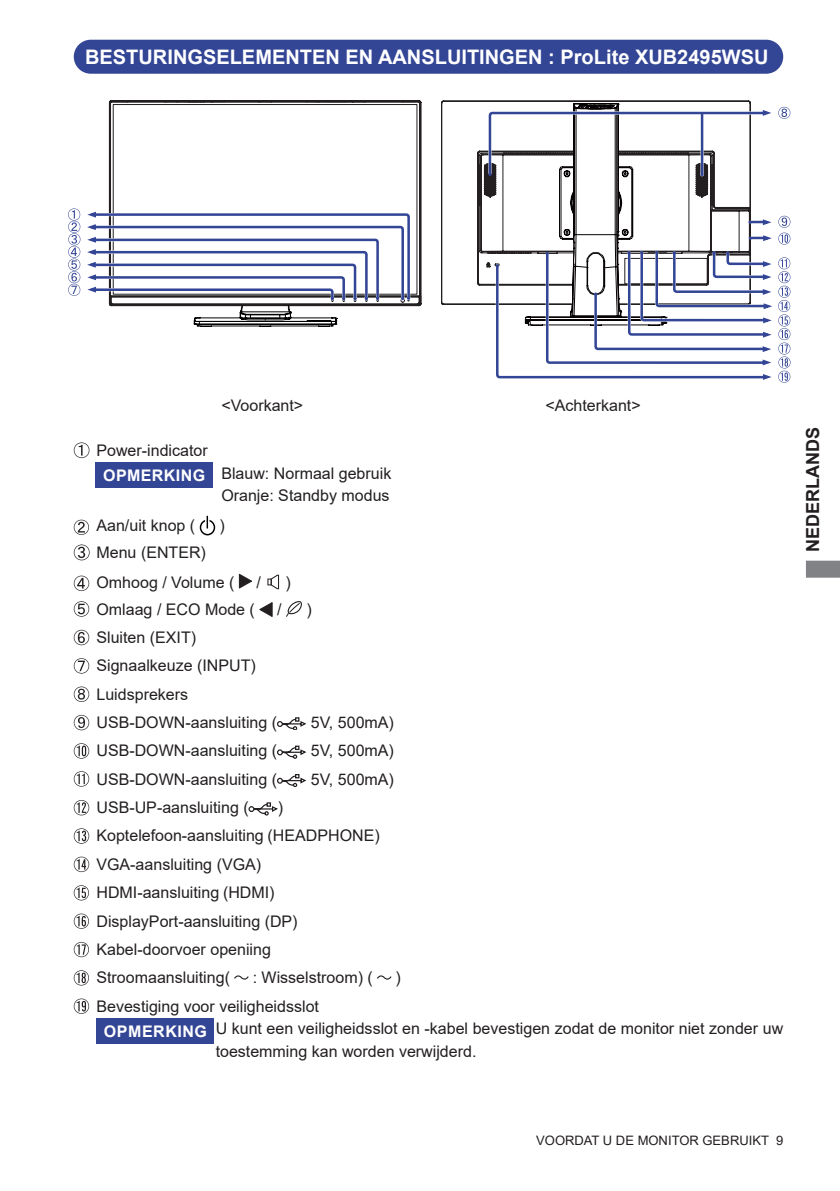
<style>
.page{position:relative;width:840px;height:1191px;background:#fff}
.page>*{position:absolute;margin:0;border:0;box-sizing:border-box;transform-origin:0 0}
.t1{font:700 20px "Arial";color:#fff}
.t2{font:700 18px "Arial";color:#231f20}
.t3{font:16px/28.4px "Arial";color:#231f20}
.t4{font:700 16px "Arial";letter-spacing:.03em;color:#fff}
.t5{font:13px "Arial";color:#231f20}
</style>
<div class="page">
<svg style="left:806px;top:560px;width:33px;height:17px"></svg>
<div style="left:75px;top:41px;width:706px;height:32px;background:#334595;border-radius:16px"></div>
<div style="left:74px;top:40px;width:708px;height:34px;border:2px solid #334595;border-radius:16px"></div>
<div style="left:96px;top:462px;width:117px;height:26px;background:#334595"></div>
<svg style="left:74px;top:442px;width:15px;height:16px"></svg>
<svg style="left:74px;top:520px;width:15px;height:15px"></svg>
<div style="left:200px;top:519px;width:15px;height:16px;border:1px solid #000;border-radius:50%"></div>
<svg style="left:205px;top:516px;width:4px;height:12px"></svg>
<svg style="left:206px;top:516px;width:2px;height:12px"></svg>
<svg style="left:74px;top:544px;width:15px;height:16px"></svg>
<svg style="left:74px;top:575px;width:15px;height:16px"></svg>
<svg style="left:239px;top:574px;width:13px;height:14px"></svg>
<svg style="left:267px;top:575px;width:12px;height:14px"></svg>
<svg style="left:74px;top:601px;width:15px;height:15px"></svg>
<svg style="left:259px;top:602px;width:13px;height:15px"></svg>
<svg style="left:286px;top:601px;width:16px;height:16px"></svg>
<svg style="left:74px;top:630px;width:15px;height:15px"></svg>
<svg style="left:74px;top:658px;width:15px;height:15px"></svg>
<svg style="left:74px;top:686px;width:15px;height:16px"></svg>
<svg style="left:74px;top:715px;width:15px;height:15px"></svg>
<svg style="left:277px;top:717px;width:29px;height:13px"></svg>
<svg style="left:74px;top:743px;width:15px;height:15px"></svg>
<svg style="left:277px;top:745px;width:29px;height:13px"></svg>
<svg style="left:74px;top:771px;width:15px;height:15px"></svg>
<svg style="left:277px;top:774px;width:29px;height:12px"></svg>
<svg style="left:74px;top:800px;width:15px;height:15px"></svg>
<svg style="left:248px;top:802px;width:30px;height:13px"></svg>
<svg style="left:74px;top:828px;width:15px;height:15px"></svg>
<svg style="left:74px;top:856px;width:15px;height:16px"></svg>
<svg style="left:74px;top:885px;width:15px;height:15px"></svg>
<svg style="left:74px;top:913px;width:15px;height:15px"></svg>
<svg style="left:74px;top:942px;width:15px;height:15px"></svg>
<svg style="left:74px;top:970px;width:15px;height:15px"></svg>
<svg style="left:234px;top:975px;width:14px;height:4px"></svg>
<svg style="left:377px;top:975px;width:14px;height:4px"></svg>
<svg style="left:74px;top:998px;width:15px;height:16px"></svg>
<div style="left:96px;top:1018px;width:117px;height:25px;background:#334595"></div>
<svg style="left:68px;top:101px;width:352px;height:226px"></svg>
<svg style="left:441px;top:101px;width:309px;height:204px"></svg>
<svg style="left:478px;top:103px;width:312px;height:280px"></svg>
<p class="t1" style="left:85px;top:43px;width:684px">BESTURINGSELEMENTEN EN AANSLUITINGEN : ProLite XUB2495WSU</p>
<p class="t3" style="left:96px;top:436px;width:113px">Power-indicator</p>
<p class="t4" style="left:103px;top:464px;width:103px">OPMERKING</p>
<p class="t3" style="left:221px;top:391px;width:83px">&lt;Voorkant&gt;</p>
<p class="t3" style="left:545px;top:391px;width:97px">&lt;Achterkant&gt;</p>
<p class="t3" style="left:221px;top:461px;width:171px;line-height:22.6px">Blauw: Normaal gebruik<br>Oranje: Standby modus</p>
<p class="t3" style="left:96px;top:511px;width:100px">Aan/uit knop (</p>
<p class="t3" style="left:219px;top:511px;width:7px">)</p>
<p class="t3" style="left:96px;top:537px;width:139px;line-height:29.6px">Menu (ENTER)<br>Omhoog / Volume (</p>
<p class="t3" style="left:256px;top:567px;width:6px">/</p>
<p class="t3" style="left:285px;top:567px;width:7px">)</p>
<p class="t3" style="left:96px;top:594px;width:160px">Omlaag / ECO Mode (</p>
<p class="t3" style="left:277px;top:594px;width:6px">/</p>
<p class="t3" style="left:306px;top:594px;width:7px">)</p>
<p class="t3" style="left:96px;top:623px;width:182px">Sluiten (EXIT)<br>Signaalkeuze (INPUT)<br>Luidsprekers<br>USB-DOWN-aansluiting (</p>
<p class="t3" style="left:310px;top:708px;width:85px">5V, 500mA)</p>
<p class="t3" style="left:96px;top:736px;width:182px">USB-DOWN-aansluiting (</p>
<p class="t3" style="left:310px;top:736px;width:85px">5V, 500mA)</p>
<p class="t3" style="left:96px;top:765px;width:182px">USB-DOWN-aansluiting (</p>
<p class="t3" style="left:310px;top:765px;width:85px">5V, 500mA)</p>
<p class="t3" style="left:96px;top:793px;width:154px">USB-UP-aansluiting (</p>
<p class="t3" style="left:96px;top:793px;width:284px;text-indent:181px">)<br>Koptelefoon-aansluiting (HEADPHONE)<br>VGA-aansluiting (VGA)<br>HDMI-aansluiting (HDMI)<br>DisplayPort-aansluiting (DP)<br>Kabel-doorvoer openiing<br>Stroomaansluiting(</p>
<p class="t3" style="left:252px;top:963px;width:121px">: Wisselstroom) (</p>
<p class="t3" style="left:395px;top:963px;width:7px">)</p>
<p class="t3" style="left:215px;top:994px;width:568px;line-height:22.6px;text-indent:-119px">Bevestiging voor veiligheidsslot<br>U kunt een veiligheidsslot en -kabel bevestigen zodat de monitor niet zonder uw toestemming kan worden verwijderd.</p>
<p class="t4" style="left:104px;top:1020px;width:105px">OPMERKING</p>
<p class="t2" style="left:799px;top:551px;width:126px;rotate:-90deg">NEDERLANDS</p>
<p class="t5" style="left:536px;top:1131px;width:248px">VOORDAT U DE MONITOR GEBRUIKT 9</p>
</div>
